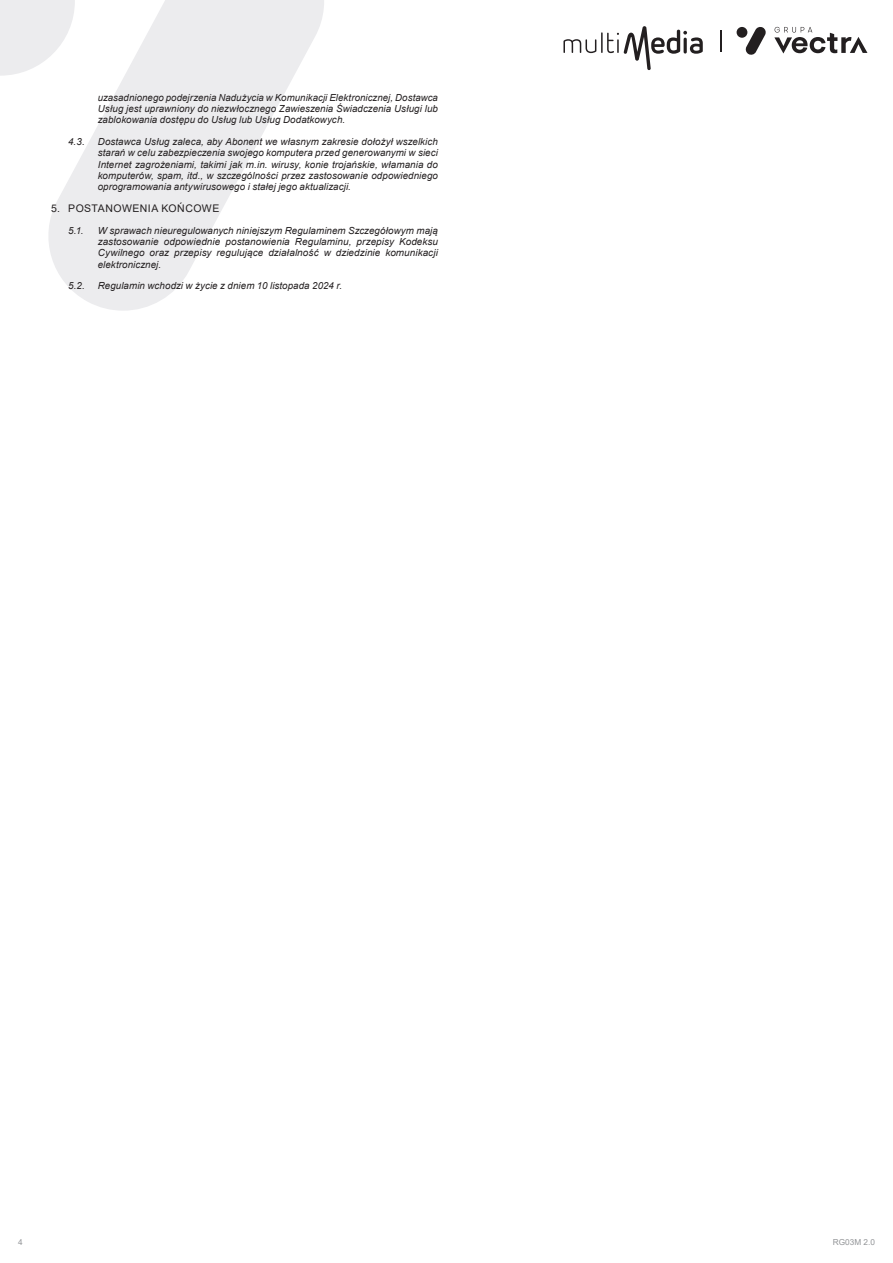
<style>
.page{position:relative;width:893px;height:1263px;background:#fff}
.page>*{position:absolute;margin:0;border:0;box-sizing:border-box;transform-origin:0 0}
.t1{font:10.5px "Arial";letter-spacing:.045em;color:#231f20}
.t2{font:italic 9.75px/11.2px "Arial";letter-spacing:.01em;color:#231f20;text-align:justify}
.t3{font:8.25px "Arial";color:#939598}
</style>
<div class="page">
<svg style="left:774px;top:27px;width:93px;height:27px"></svg>
<div style="left:737px;top:27px;width:10px;height:11px;background:#231f20;border-radius:50%"></div>
<svg style="left:745px;top:27px;width:21px;height:28px"></svg>
<svg style="left:563px;top:26px;width:140px;height:44px"></svg>
<hr style="left:720px;top:31px;width:2px;height:21px;background:#231f20">
<div style="left:0;top:0;width:38px;height:76px;background:#ececee"></div>
<svg style="left:38px;top:0;width:286px;height:311px;fill:#ececee"></svg>
<p class="t2" style="left:98px;top:92px;width:342px">uzasadnionego podejrzenia Nadużycia w Komunikacji Elektronicznej, Dostawca Usług jest uprawniony do niezwłocznego Zawieszenia Świadczenia Usługi lub zablokowania dostępu do Usług lub Usług Dodatkowych.</p>
<p class="t2" style="left:68px;top:136px;width:18px">4.3.</p>
<p class="t2" style="left:98px;top:136px;width:342px">Dostawca Usług zaleca, aby Abonent we własnym zakresie dołożył wszelkich starań w celu zabezpieczenia swojego komputera przed generowanymi w sieci Internet zagrożeniami, takimi jak m.in. wirusy, konie trojańskie, włamania do komputerów, spam, itd., w szczególności przez zastosowanie odpowiedniego oprogramowania antywirusowego i stałej jego aktualizacji.</p>
<p class="t1" style="left:51px;top:201px;width:170px">5. POSTANOWENIA KOŃCOWE</p>
<p class="t2" style="left:68px;top:225px;width:17px">5.1.</p>
<p class="t2" style="left:98px;top:225px;width:342px">W sprawach nieuregulowanych niniejszym Regulaminem Szczegółowym mają zastosowanie odpowiednie postanowienia Regulaminu, przepisy Kodeksu Cywilnego oraz przepisy regulujące działalność w dziedzinie komunikacji elektronicznej.</p>
<p class="t2" style="left:68px;top:281px;width:18px">5.2.</p>
<p class="t2" style="left:98px;top:281px;width:246px">Regulamin wchodzi w życie z dniem 10 listopada 2024 r.</p>
<p class="t3" style="left:18px;top:1236px;width:6px">4</p>
<p class="t3" style="left:833px;top:1236px;width:44px">RG03M 2.0</p>
</div>
